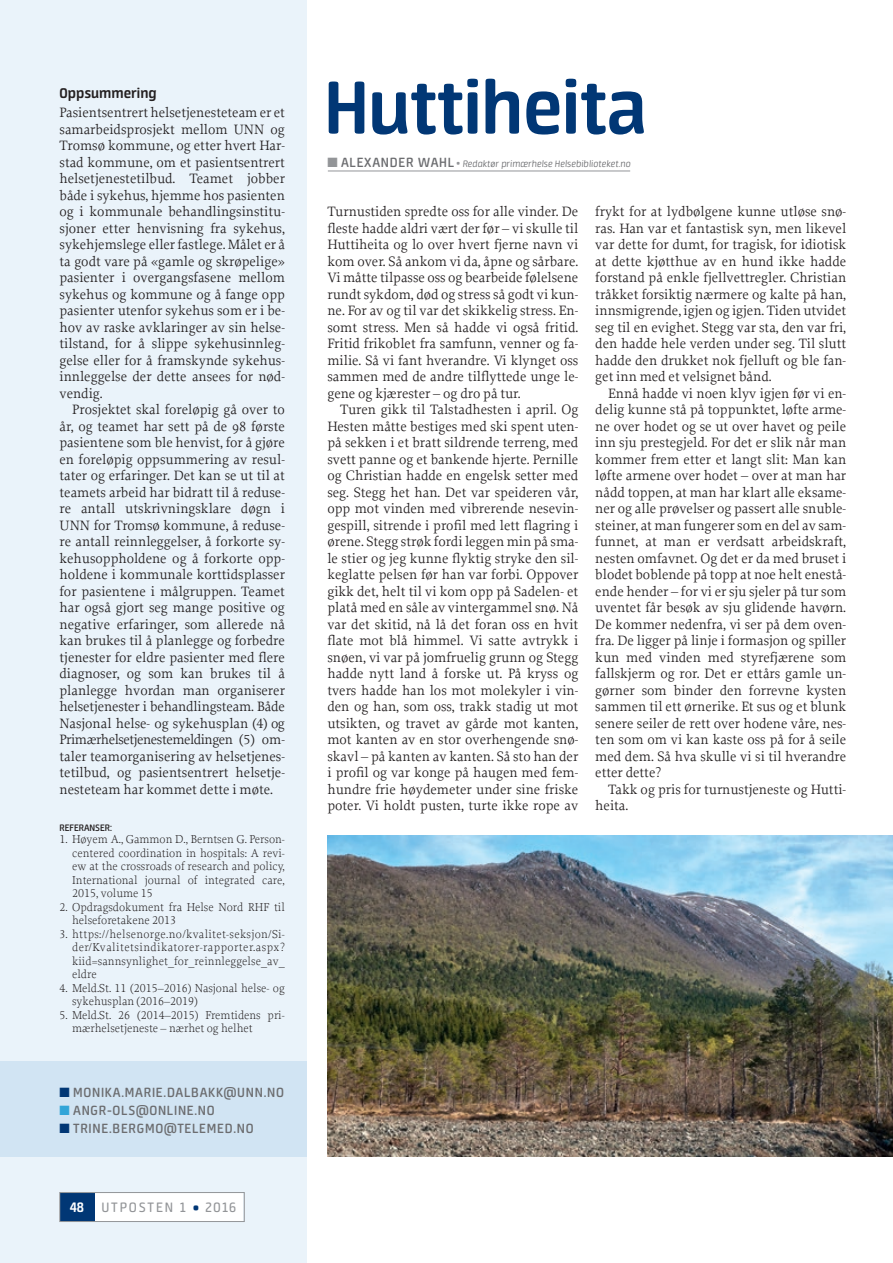
<style>
.page{position:relative;width:893px;height:1263px;background:#fff}
.page>*{position:absolute;margin:0;border:0;box-sizing:border-box;transform-origin:0 0}
.t1{font:700 84px "Neuron";letter-spacing:-.01em;color:#013775}
.t2{font:700 15.75px "Neuron";color:#231f20}
.t3{font:15.3px "Neuron";letter-spacing:.115em;color:#939598}
.t4{font:600 15px "Neuron";letter-spacing:.05em;color:#6c6d70}
.t5{font:14.25px/16.5px "Proforma";color:#231f20;text-align:justify}
.t6{font:300 12px/13.5px "Proforma";color:#231f20}
.t7{font:italic 300 10.5px "Neuron";color:#6c6d70}
.t8{font:600 10.5px "Neuron";color:#231f20}
.s1{font-family:"Proforma Book SC"}
.s2{font-family:"Proforma Light SC";font-weight:400}
.s3{color:#013775}
.s4{color:#32a5d8}
.s5{font-weight:700;color:#fff}
.s6{font-weight:900;color:#013775}
.s7{color:#939598}
.s8{font-weight:600;font-style:normal;font-size:15px}
.s9{font-style:normal;font-size:13.5px;color:#939598}
</style>
<div class="page">
<div style="left:0;top:0;width:306px;height:1263px;background:#eaf3fa"></div>
<div style="left:0;top:1061px;width:306px;height:95px;background:#d1e4f3"></div>
<hr style="left:328px;top:171px;width:302px;height:1px;background:#939598">
<div style="left:60px;top:1192px;width:183px;height:29px;background:#fff"></div>
<div style="left:60px;top:1192px;width:35px;height:29px;background:#013775"></div>
<div style="left:60px;top:1192px;width:184px;height:30px;border:1px solid #939598"></div>
<img style="left:327px;top:836px;width:566px;height:320px">
<p class="t2" style="left:60px;top:84px;width:99px">Oppsummering</p>
<p class="t5" style="left:60px;top:104px;width:227px">Pasientsentrert helsetjenesteteam er et samarbeidsprosjekt mellom UNN og Tromsø kommune, og etter hvert Har&shy;stad kommune, om et pasientsentrert helsetjenestetilbud. Teamet jobber både i sykehus, hjemme hos pasienten og i kommunale behandlingsinstitu&shy;sjoner etter henvisning fra sykehus, sykehjemslege eller fastlege. Målet er å ta godt vare på «gamle og skrøpelige» pasienter i overgangsfasene mellom sykehus og kommune og å fange opp pasienter utenfor sykehus som er i be&shy;hov av raske avklaringer av sin helse&shy;tilstand, for å slippe sykehusinnleg&shy;gelse eller for å framskynde sykehus&shy;innleggelse der dette ansees for nød&shy;vendig.</p>
<p class="t5" style="left:60px;top:401px;width:227px;text-indent:13px">Prosjektet skal foreløpig gå over to år, og teamet har sett på de 98 første pasientene som ble henvist, for å gjøre en foreløpig oppsummering av resul&shy;tater og erfaringer. Det kan se ut til at teamets arbeid har bidratt til å reduse&shy;re antall utskrivningsklare døgn i UNN for Tromsø kommune, å reduse&shy;re antall reinnleggelser, å forkorte sy&shy;kehusoppholdene og å forkorte opp&shy;holdene i kommunale korttidsplasser for pasientene i målgruppen. Teamet har også gjort seg mange positive og negative erfaringer, som allerede nå kan brukes til å planlegge og forbedre tjenester for eldre pasienter med flere diagnoser, og som kan brukes til å planlegge hvordan man organiserer helsetjenester i behandlingsteam. Både Nasjonal helse- og sykehusplan <span class="s1">(4)</span> og Primærhelsetjenestemeldingen <span class="s1">(5</span>) om&shy;taler teamorganisering av helsetjenes&shy;tetilbud, og pasientsentrert helsetje&shy;nesteteam har kommet dette i møte.</p>
<p class="t8" style="left:60px;top:821px;width:54px">REFERANSER:</p>
<p class="t6" style="left:72px;top:832px;width:214px;text-align:justify;text-indent:-13px"><span class="s2">1.</span> Høyem A., Gammon D., Berntsen G. Person&shy;centered coordination in hospitals: A revi&shy;ew at the crossroads of research and policy, International journal of integrated care, <span class="s2">2015</span>, volume <span class="s2">15</span></p>
<p class="t6" style="left:72px;top:900px;width:214px;text-indent:-13px"><span class="s2">2.</span> Opdragsdokument fra Helse Nord RHF til helseforetakene <span class="s2">2013</span></p>
<p class="t6" style="left:72px;top:927px;width:214px;text-align:justify;text-indent:-13px"><span class="s2">3.</span> https://helsenorge.no/kvalitet-seksjon/Si&shy;der/Kvalitetsindikatorer-rapporter.aspx? kiid=sannsynlighet_for_reinnleggelse_av_ eldre</p>
<p class="t6" style="left:72px;top:981px;width:214px;text-indent:-13px"><span class="s2">4.</span> Meld.St. <span class="s2">11</span> (<span class="s2">2015–2016</span>) Nasjonal helse- og sykehusplan (<span class="s2">2016–2019</span>)</p>
<p class="t6" style="left:72px;top:1008px;width:214px;text-indent:-13px"><span class="s2">5.</span> Meld.St. <span class="s2">26</span> (<span class="s2">2014–2015)</span> Fremtidens pri&shy;mærhelsetjeneste – nærhet og helhet</p>
<p class="t4" style="left:60px;top:1084px;width:226px"><span class="s3">■</span> MONIKA.MARIE.DALBAKK@UNN.NO</p>
<p class="t4" style="left:60px;top:1102px;width:157px"><span class="s4">■</span> ANGR-OLS@ONLINE.NO</p>
<p class="t4" style="left:60px;top:1120px;width:196px"><span class="s3">■</span> TRINE.BERGMO@TELEMED.NO</p>
<p class="t3" style="left:70px;top:1199px;width:168px"><span class="s5">48</span> UTPOSTEN 1 <span class="s6">•</span> 2016</p>
<h1 class="t1" style="left:324px;top:60px;width:325px">Huttiheita</h1>
<p class="t7" style="left:327px;top:158px;width:305px"><span class="s7">■</span> <span class="s8">ALEXANDER WAHL</span> <span class="s9">•</span> Redaktør primærhelse Helsebiblioteket.no</p>
<p class="t5" style="left:327px;top:203px;width:252px">Turnustiden spredte oss for alle vinder. De fleste hadde aldri vært der før – vi skulle til Huttiheita og lo over hvert fjerne navn vi kom over. Så ankom vi da, åpne og sårbare.<br>Vi måtte tilpasse oss og bearbeide følelsene rundt sykdom, død og stress så godt vi kun&shy;ne. For av og til var det skikkelig stress. En&shy;somt stress. Men så hadde vi også fritid.<br>Fritid frikoblet fra samfunn, venner og fa&shy;milie. Så vi fant hverandre. Vi klynget oss sammen med de andre tilflyttede unge le&shy;gene og kjærester – og dro på tur.</p>
<p class="t5" style="left:327px;top:401px;width:252px;text-indent:13px">Turen gikk til Talstadhesten i april. Og Hesten måtte bestiges med ski spent uten&shy;på sekken i et bratt sildrende terreng, med svett panne og et bankende hjerte. Pernille og Christian hadde en engelsk setter med seg. Stegg het han. Det var speideren vår, opp mot vinden med vibrerende nesevin&shy;gespill, sitrende i profil med lett flagring i ørene. Stegg strøk fordi leggen min på sma&shy;le stier og jeg kunne flyktig stryke den sil&shy;keglatte pelsen før han var forbi. Oppover gikk det, helt til vi kom opp på Sadelen- et platå med en såle av vintergammel snø. Nå var det skitid, nå lå det foran oss en hvit flate mot blå himmel. Vi satte avtrykk i snøen, vi var på jomfruelig grunn og Stegg hadde nytt land å forske ut. På kryss og tvers hadde han los mot molekyler i vin&shy;den og han, som oss, trakk stadig ut mot utsikten, og travet av gårde mot kanten, mot kanten av en stor overhengende snø&shy;skavl – på kanten av kanten. Så sto han der i profil og var konge på haugen med fem&shy;hundre frie høydemeter under sine friske poter. Vi holdt pusten, turte ikke rope av</p>
<p class="t5" style="left:595px;top:203px;width:252px">frykt for at lydbølgene kunne utløse snø&shy;ras. Han var et fantastisk syn, men likevel var dette for dumt, for tragisk, for idiotisk at dette kjøtthue av en hund ikke hadde forstand på enkle fjellvettregler. Christian tråkket forsiktig nærmere og kalte på han, innsmigrende, igjen og igjen. Tiden utvidet seg til en evighet. Stegg var sta, den var fri, den hadde hele verden under seg. Til slutt hadde den drukket nok fjelluft og ble fan&shy;get inn med et velsignet bånd.</p>
<p class="t5" style="left:595px;top:385px;width:252px;text-indent:13px">Ennå hadde vi noen klyv igjen før vi en&shy;delig kunne stå på toppunktet, løfte arme&shy;ne over hodet og se ut over havet og peile inn sju prestegjeld. For det er slik når man kommer frem etter et langt slit: Man kan løfte armene over hodet – over at man har nådd toppen, at man har klart alle eksame&shy;ner og alle prøvelser og passert alle snuble&shy;steiner, at man fungerer som en del av sam&shy;funnet, at man er verdsatt arbeidskraft, nesten omfavnet. Og det er da med bruset i blodet boblende på topp at noe helt enestå&shy;ende hender – for vi er sju sjeler på tur som uventet får besøk av sju glidende havørn.<br>De kommer nedenfra, vi ser på dem oven&shy;fra. De ligger på linje i formasjon og spiller kun med vinden med styrefjærene som fallskjerm og ror. Det er ettårs gamle un&shy;gørner som binder den forrevne kysten sammen til ett ørnerike. Et sus og et blunk senere seiler de rett over hodene våre, nes&shy;ten som om vi kan kaste oss på for å seile med dem. Så hva skulle vi si til hverandre etter dette?</p>
<p class="t5" style="left:595px;top:781px;width:252px;text-indent:13px">Takk og pris for turnustjeneste og Hutti&shy;heita.</p>
</div>
